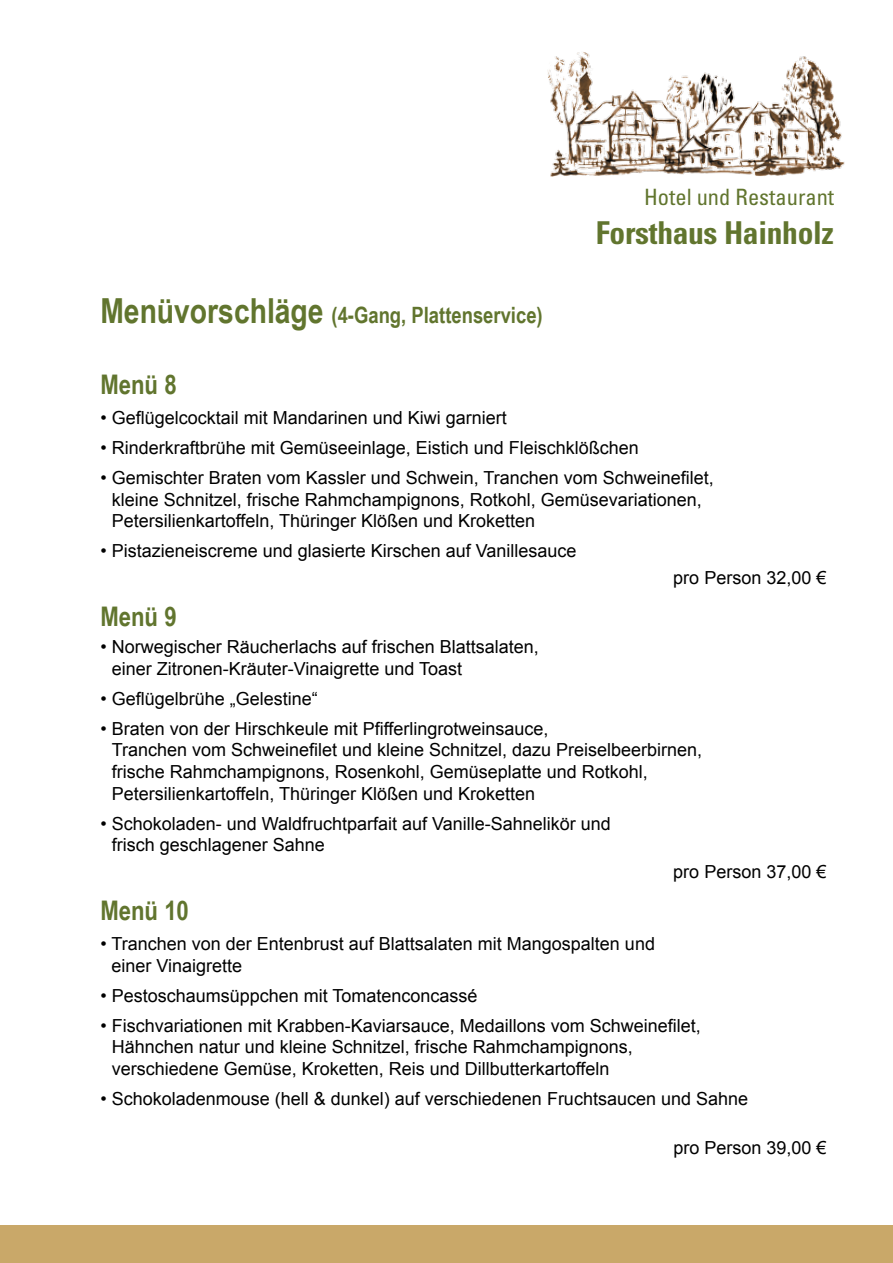
<style>
.page{position:relative;width:893px;height:1263px;background:#fff}
.page>*{position:absolute;margin:0;border:0;box-sizing:border-box;transform-origin:0 0}
.t1{font:700 condensed 31.5px "Univers";letter-spacing:-.01em;color:#61752e}
.t2{font:700 27px "Arial Narrow";color:#61752e}
.t3{font:700 22.5px "Arial Narrow";color:#61752e}
.t4{font:condensed 22.5px "Univers";color:#61752e}
.t5{font:18px/21.6px "Arial";color:#000}
.s1{font-size:34.5px}
</style>
<div class="page">
<div style="left:0;top:1226px;width:893px;height:37px;background:#c9a869"></div>
<img style="left:547px;top:52px;width:298px;height:125px">
<p class="t4" style="left:644px;top:183px;width:191px">Hotel und Restaurant</p>
<p class="t3" style="left:100px;top:298px;width:444px"><span class="s1">Menüvorschläge</span> (4-Gang, Plattenservice)</p>
<h1 class="t1" style="left:596px;top:214px;width:239px">Forsthaus Hainholz</h1>
<h2 class="t2" style="left:100px;top:364px;width:78px">Menü 8</h2>
<p class="t5" style="left:100px;top:407px;width:408px">• Geflügelcocktail mit Mandarinen und Kiwi garniert</p>
<p class="t5" style="left:100px;top:437px;width:540px">• Rinderkraftbrühe mit Gemüseeinlage, Eistich und Fleischklößchen</p>
<p class="t5" style="left:112px;top:467px;width:604px;text-indent:-11px">• Gemischter Braten vom Kassler und Schwein, Tranchen vom Schweinefilet, kleine Schnitzel, frische Rahmchampignons, Rotkohl, Gemüsevariationen,<br>Petersilienkartoffeln, Thüringer Klößen und Kroketten</p>
<p class="t5" style="left:100px;top:540px;width:478px">• Pistazieneiscreme und glasierte Kirschen auf Vanillesauce</p>
<p class="t5" style="left:673px;top:567px;width:155px">pro Person 32,00 €</p>
<h2 class="t2" style="left:100px;top:596px;width:78px">Menü 9</h2>
<p class="t5" style="left:112px;top:636px;width:429px;text-indent:-11px">• Norwegischer Räucherlachs auf frischen Blattsalaten, einer Zitronen-Kräuter-Vinaigrette und Toast</p>
<p class="t5" style="left:100px;top:688px;width:219px">• Geflügelbrühe „Gelestine“</p>
<p class="t5" style="left:112px;top:718px;width:592px;text-indent:-11px">• Braten von der Hirschkeule mit Pfifferlingrotweinsauce,<br>Tranchen vom Schweinefilet und kleine Schnitzel, dazu Preiselbeerbirnen, frische Rahmchampignons, Rosenkohl, Gemüseplatte und Rotkohl, Petersilienkartoffeln, Thüringer Klößen und Kroketten</p>
<p class="t5" style="left:112px;top:813px;width:501px;text-indent:-11px">• Schokoladen- und Waldfruchtparfait auf Vanille-Sahnelikör und frisch geschlagener Sahne</p>
<p class="t5" style="left:673px;top:861px;width:155px">pro Person 37,00 €</p>
<h2 class="t2" style="left:100px;top:890px;width:90px">Menü 10</h2>
<p class="t5" style="left:111px;top:933px;width:545px;text-indent:-11px">• Tranchen von der Entenbrust auf Blattsalaten mit Mangospalten und einer Vinaigrette</p>
<p class="t5" style="left:100px;top:985px;width:379px">• Pestoschaumsüppchen mit Tomatenconcassé</p>
<p class="t5" style="left:112px;top:1015px;width:591px;text-indent:-11px">• Fischvariationen mit Krabben-Kaviarsauce, Medaillons vom Schweinefilet,<br>Hähnchen natur und kleine Schnitzel, frische Rahmchampignons, verschiedene Gemüse, Kroketten, Reis und Dillbutterkartoffeln</p>
<p class="t5" style="left:100px;top:1088px;width:649px">• Schokoladenmouse (hell &amp; dunkel) auf verschiedenen Fruchtsaucen und Sahne</p>
<p class="t5" style="left:673px;top:1137px;width:155px">pro Person 39,00 €</p>
</div>
